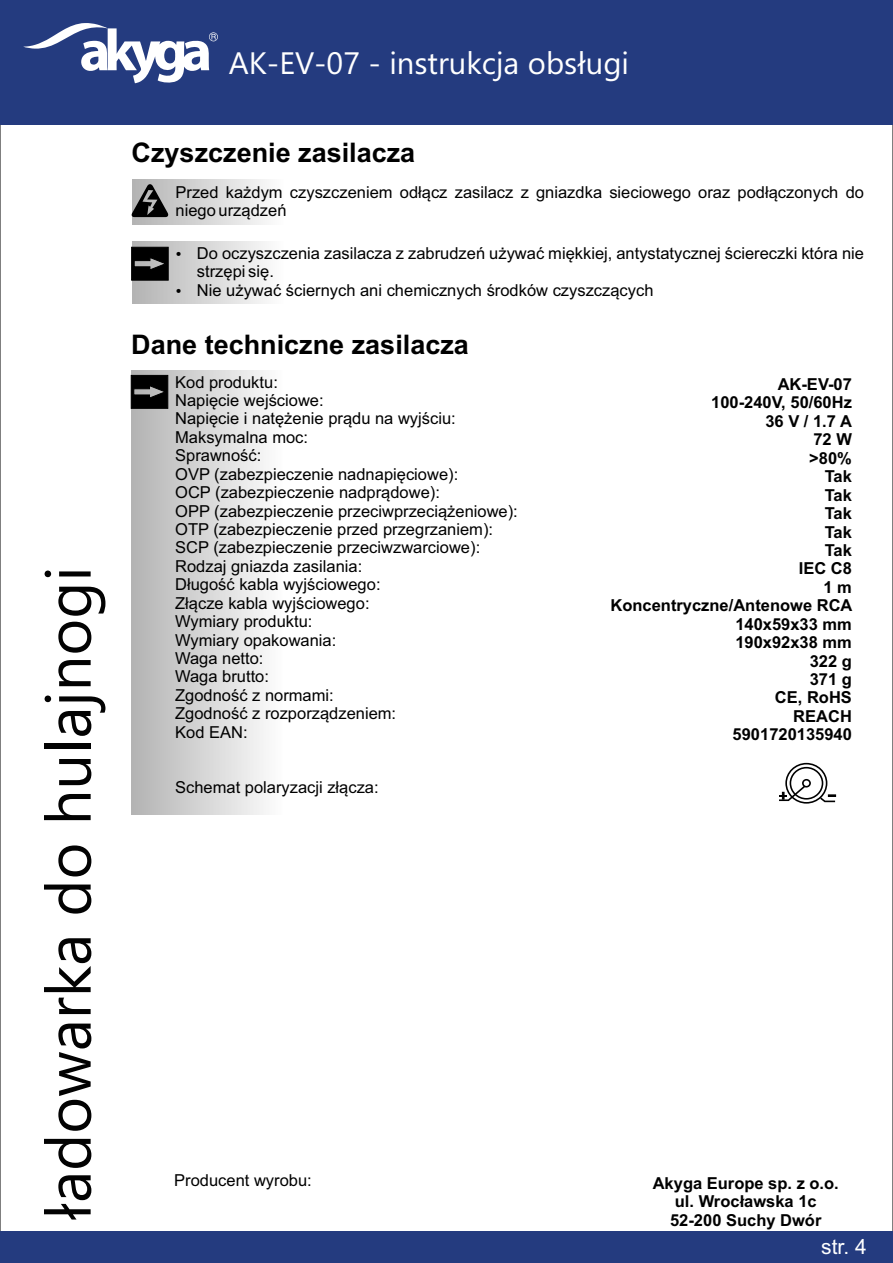
<style>
.page{position:relative;width:893px;height:1263px;background:#fff}
.page>*{position:absolute;margin:0;border:0;box-sizing:border-box;transform-origin:0 0}
.t1{font:63px "Ebrima";color:#020202}
.t2{font:31.05px "Ebrima";color:#fff}
.t3{font:700 27px "Arial";color:#000}
.t4{font:21px "Arial";color:#fff}
.t5{font:16.5px/18.5px "Arial";color:#000}
.t6{font:700 16.5px/18.5px "Arial";color:#000;text-align:center}
</style>
<div class="page">
<div style="left:0;top:0;width:893px;height:124px;background:#243b7f"></div>
<svg style="left:23px;top:23px;width:195px;height:60px"></svg>
<div style="left:0;top:1231px;width:893px;height:31px;background:#243b7f"></div>
<div style="left:131px;top:370px;width:152px;height:444px;background:linear-gradient(to right,#b2b2b2,#fdfdfd)"></div>
<svg style="left:130px;top:375px;width:39px;height:34px"></svg>
<div style="left:132px;top:241px;width:151px;height:63px;background:linear-gradient(to right,#b3b3b3,#fdfdfd)"></div>
<svg style="left:131px;top:246px;width:38px;height:35px"></svg>
<div style="left:132px;top:179px;width:151px;height:45px;background:linear-gradient(to right,#b0b0b0,#fefefe)"></div>
<svg style="left:132px;top:184px;width:36px;height:33px"></svg>
<svg style="left:779px;top:763px;width:57px;height:41px"></svg>
<svg style="left:177px;top:251px;width:4px;height:5px"></svg>
<svg style="left:177px;top:288px;width:4px;height:4px"></svg>
<h1 class="t1" style="left:45px;top:1220px;width:655px;rotate:-90deg">ładowarka do hulajnogi</h1>
<h2 class="t2" style="left:229px;top:51px;width:402px">AK-EV-07 - instrukcja obsługi</h2>
<h3 class="t3" style="left:132px;top:143px;width:285px">Czyszczenie zasilacza</h3>
<p class="t5" style="left:176px;top:184px;width:690px">Przed każdym czyszczeniem odłącz zasilacz z gniazdka sieciowego oraz podłączonych do niego urządzeń</p>
<p class="t5" style="left:197px;top:245px;width:669px">Do oczyszczenia zasilacza z zabrudzeń używać miękkiej, antystatycznej ściereczki która nie strzępi się.<br>Nie używać ściernych ani chemicznych środków czyszczących</p>
<h3 class="t3" style="left:131px;top:334px;width:339px">Dane techniczne zasilacza</h3>
<p class="t5" style="left:175px;top:374px;width:344px">Kod produktu :<br>Napięcie wejściowe :<br>Napięcie i natężenie prądu na wyjściu :<br>Maksymalna moc :<br>Sprawność :<br>OVP (zabezpieczenie nadnapięciowe) :<br>OCP (zabezpieczenie nadprądowe) :<br>OPP (zabezpieczenie przeciwprzeciążeniowe) :<br>OTP (zabezpieczenie przed przegrzaniem) :<br>SCP (zabezpieczenie przeciwzwarciowe) :<br>Rodzaj gniazda zasilania :<br>Długość kabla wyjściowego :<br>Złącze kabla wyjściowego :<br>Wymiary produktu:<br>Wymiary opakowania:<br>Waga netto :<br>Waga brutto :<br>Zgodność z normami :<br>Zgodność z rozporządzeniem:<br>Kod EAN :</p>
<p class="t5" style="left:175px;top:779px;width:205px">Schemat polaryzacji złącza:</p>
<p class="t6" style="left:610px;top:376px;width:244px;text-align:right">AK-EV-07<br>100-240V, 50/60Hz<br>36 V / 1.7 A<br>72 W<br>&gt;80%<br>Tak<br>Tak<br>Tak<br>Tak<br>Tak<br>IEC C8<br>1 m<br>Koncentryczne/Antenowe RCA<br>140x59x33 mm<br>190x92x38 mm<br>322 g<br>371 g<br>CE, RoHS<br>REACH<br>5901720135940</p>
<p class="t5" style="left:174px;top:1172px;width:139px">Producent wyrobu:</p>
<p class="t6" style="left:653px;top:1175px;width:188px">Akyga Europe sp. z o.o. ul. Wrocławska 1c</p>
<p class="t6" style="left:670px;top:1212px;width:153px">52-200 Suchy Dwór</p>
<p class="t4" style="left:821px;top:1239px;width:47px">str. 4</p>
</div>
